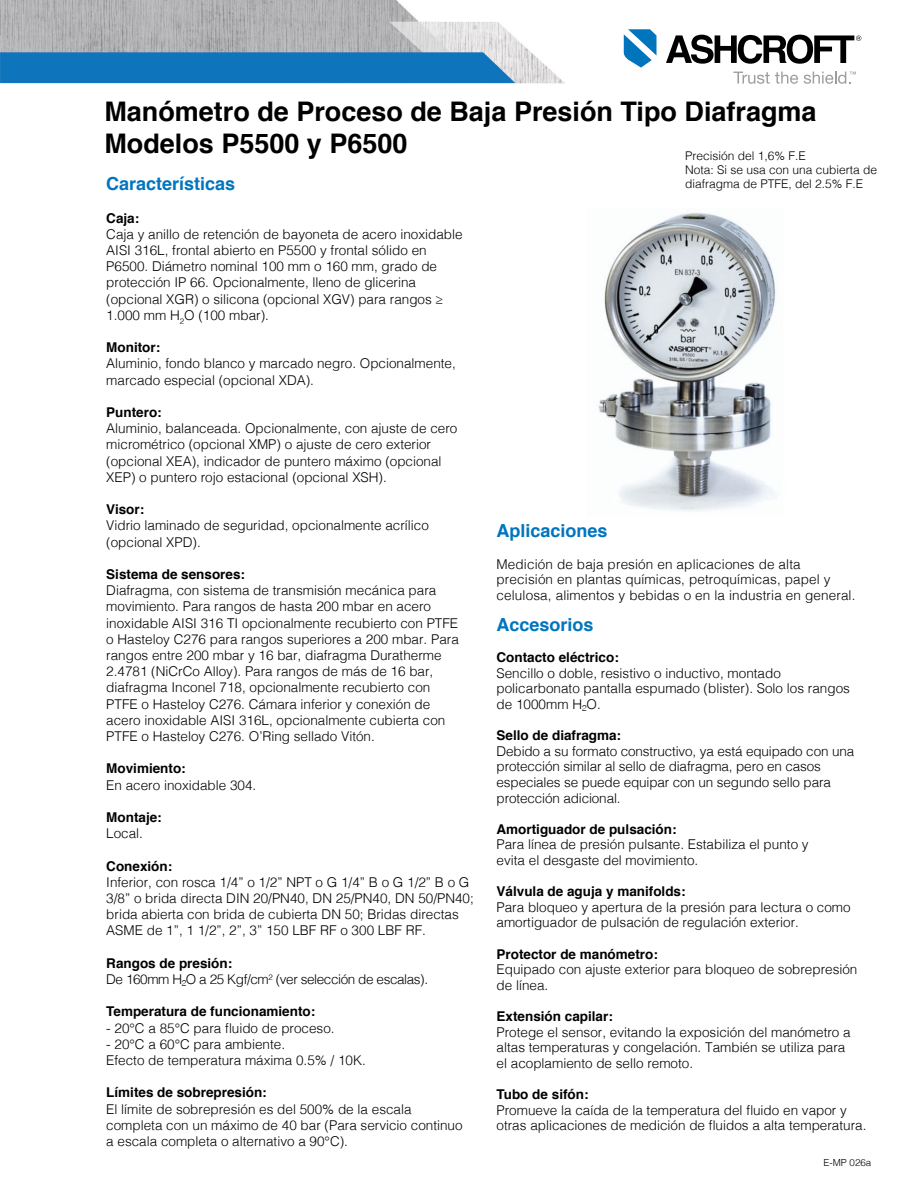
<style>
.page{position:relative;width:918px;height:1188px;background:#fff}
.page>*{position:absolute;margin:0;border:0;box-sizing:border-box;transform-origin:0 0}
.t1{font:700 27px/32.4px "Helvetica";color:#000}
.t2{font:700 18px "Helvetica";color:#0075be}
.t3{font:300 13.5px/16.2px "Helvetica";color:#000}
.t4{font:700 13.5px "Helvetica";color:#000}
.t5{font:300 13.5px/16.2px "Helvetica";letter-spacing:-.03em;color:#000}
.t6{font:300 12px/14.4px "Helvetica";color:#000}
.t7{font:300 9.75px "Helvetica";color:#000}
.s1{font-weight:700}
</style>
<div class="page">
<img style="left:598px;top:212px;width:179px;height:300px">
<img style="left:0;top:0;width:565px;height:84px">
<svg style="left:733px;top:72px;width:65px;height:12px"></svg>
<svg style="left:624px;top:29px;width:33px;height:39px"></svg>
<svg style="left:666px;top:35px;width:195px;height:29px"></svg>
<svg style="left:804px;top:72px;width:52px;height:12px"></svg>
<h1 class="t1" style="left:104px;top:96px;width:714px">Manómetro de Proceso de Baja Presión Tipo Diafragma<br>Modelos P5500 y P6500</h1>
<p class="t6" style="left:685px;top:147px;width:194px">Precisión del 1,6% F.E<br>Nota: Si se usa con una cubierta de diafragma de PTFE, del 2.5% F.E</p>
<h2 class="t2" style="left:106px;top:169px;width:131px">Características</h2>
<p class="t4" style="left:106px;top:207px;width:35px">Caja:</p>
<p class="t3" style="left:106px;top:225px;width:358px">Caja y anillo de retención de bayoneta de acero inoxidable AISI 316L, frontal abierto en P5500 y frontal sólido en P6500. Diámetro nominal 100 mm o 160 mm, grado de protección IP 66. Opcionalmente, lleno de glicerina (opcional XGR) o silicona (opcional XGV) para rangos ≥ 1.000 mm H<sub>2</sub>O (100 mbar).</p>
<p class="t4" style="left:106px;top:337px;width:55px">Monitor:</p>
<p class="t3" style="left:106px;top:355px;width:351px">Aluminio, fondo blanco y marcado negro. Opcionalmente, marcado especial (opcional XDA).</p>
<p class="t4" style="left:106px;top:401px;width:57px">Puntero:</p>
<p class="t3" style="left:106px;top:419px;width:353px">Aluminio, balanceada. Opcionalmente, con ajuste de cero micrométrico (opcional XMP) o ajuste de cero exterior (opcional XEA), indicador de puntero máximo (opcional XEP) o puntero rojo estacional (opcional XSH).</p>
<p class="t4" style="left:106px;top:499px;width:40px">Visor:</p>
<p class="t3" style="left:106px;top:517px;width:324px">Vidrio laminado de seguridad, opcionalmente acrílico (opcional XPD).</p>
<p class="t4" style="left:106px;top:563px;width:140px">Sistema de sensores:</p>
<p class="t3" style="left:106px;top:581px;width:354px">Diafragma, con sistema de transmisión mecánica para movimiento. Para rangos de hasta 200 mbar en acero inoxidable AISI 316 TI opcionalmente recubierto con PTFE o Hasteloy C276 para rangos superiores a 200 mbar. Para rangos entre 200 mbar y 16 bar, diafragma Duratherme 2.4781 (NiCrCo Alloy). Para rangos de más de 16 bar, diafragma Inconel 718, opcionalmente recubierto con PTFE o Hasteloy C276. Cámara inferior y conexión de acero inoxidable AISI 316L, opcionalmente cubierta con PTFE o Hasteloy C276. O’Ring sellado Vitón.</p>
<p class="t4" style="left:106px;top:758px;width:81px">Movimiento:</p>
<p class="t3" style="left:106px;top:776px;width:152px">En acero inoxidable 304.</p>
<p class="t4" style="left:106px;top:806px;width:57px">Montaje:</p>
<p class="t3" style="left:106px;top:824px;width:38px">Local.</p>
<p class="t4" style="left:106px;top:855px;width:68px">Conexión:</p>
<p class="t3" style="left:106px;top:873px;width:369px">Inferior, con rosca 1/4” o 1/2” NPT o G 1/4” B o G 1/2” B o G 3/8” o brida directa DIN 20/PN40, DN 25/PN40, DN 50/PN40; brida abierta con brida de cubierta DN 50; Bridas directas ASME de 1”, 1 1/2”, 2”, 3” 150 LBF RF o 300 LBF RF.</p>
<p class="t5" style="left:106px;top:954px;width:323px"><span class="s1">Rangos de presión:<br></span>De 160mm H²O a 25 Kgf/cm<sup>2</sup> (ver selección de escalas).</p>
<p class="t4" style="left:106px;top:1001px;width:211px">Temperatura de funcionamiento:</p>
<p class="t3" style="left:106px;top:1019px;width:230px">- 20°C a 85°C para fluido de proceso.</p>
<p class="t3" style="left:106px;top:1035px;width:261px">- 20°C a 60°C para ambiente.<br>Efecto de temperatura máxima 0.5% / 10K.</p>
<p class="t4" style="left:106px;top:1082px;width:162px">Límites de sobrepresión:</p>
<p class="t3" style="left:106px;top:1100px;width:358px">El límite de sobrepresión es del 500% de la escala completa con un máximo de 40 bar (Para servicio continuo a escala completa o alternativo a 90°C).</p>
<h2 class="t2" style="left:497px;top:517px;width:113px">Aplicaciones</h2>
<p class="t3" style="left:497px;top:555px;width:360px;line-height:15.6px">Medición de baja presión en aplicaciones de alta precisión en plantas químicas, petroquímicas, papel y celulosa, alimentos y bebidas o en la industria en general.</p>
<h2 class="t2" style="left:497px;top:610px;width:99px">Accesorios</h2>
<p class="t4" style="left:497px;top:647px;width:124px">Contacto eléctrico:</p>
<p class="t3" style="left:497px;top:664px;width:355px;line-height:15.6px">Sencillo o doble, resistivo o inductivo, montado policarbonato pantalla espumado (blister). Solo los rangos de 1000mm H²O.</p>
<p class="t4" style="left:497px;top:725px;width:126px">Sello de diafragma:</p>
<p class="t3" style="left:497px;top:742px;width:359px;line-height:15.6px">Debido a su formato constructivo, ya está equipado con una protección similar al sello de diafragma, pero en casos especiales se puede equipar con un segundo sello para protección adicional.</p>
<p class="t4" style="left:497px;top:818px;width:182px">Amortiguador de pulsación:</p>
<p class="t3" style="left:497px;top:836px;width:314px;line-height:15.6px">Para línea de presión pulsante. Estabiliza el punto y evita el desgaste del movimiento.</p>
<p class="t4" style="left:497px;top:881px;width:191px">Válvula de aguja y manifolds:</p>
<p class="t3" style="left:497px;top:898px;width:356px;line-height:15.6px">Para bloqueo y apertura de la presión para lectura o como amortiguador de pulsación de regulación exterior.</p>
<p class="t4" style="left:497px;top:943px;width:163px">Protector de manómetro:</p>
<p class="t3" style="left:497px;top:961px;width:362px;line-height:15.6px">Equipado con ajuste exterior para bloqueo de sobrepresión de línea.</p>
<p class="t4" style="left:497px;top:1005px;width:118px">Extensión capilar:</p>
<p class="t3" style="left:497px;top:1023px;width:356px;line-height:15.6px">Protege el sensor, evitando la exposición del manómetro a altas temperaturas y congelación. También se utiliza para el acoplamiento de sello remoto.</p>
<p class="t4" style="left:497px;top:1083px;width:94px">Tubo de sifón:</p>
<p class="t3" style="left:497px;top:1101px;width:371px;line-height:15.6px">Promueve la caída de la temperatura del fluido en vapor y otras aplicaciones de medición de fluidos a alta temperatura.</p>
<p class="t7" style="left:824px;top:1154px;width:49px">E-MP 026a</p>
</div>
